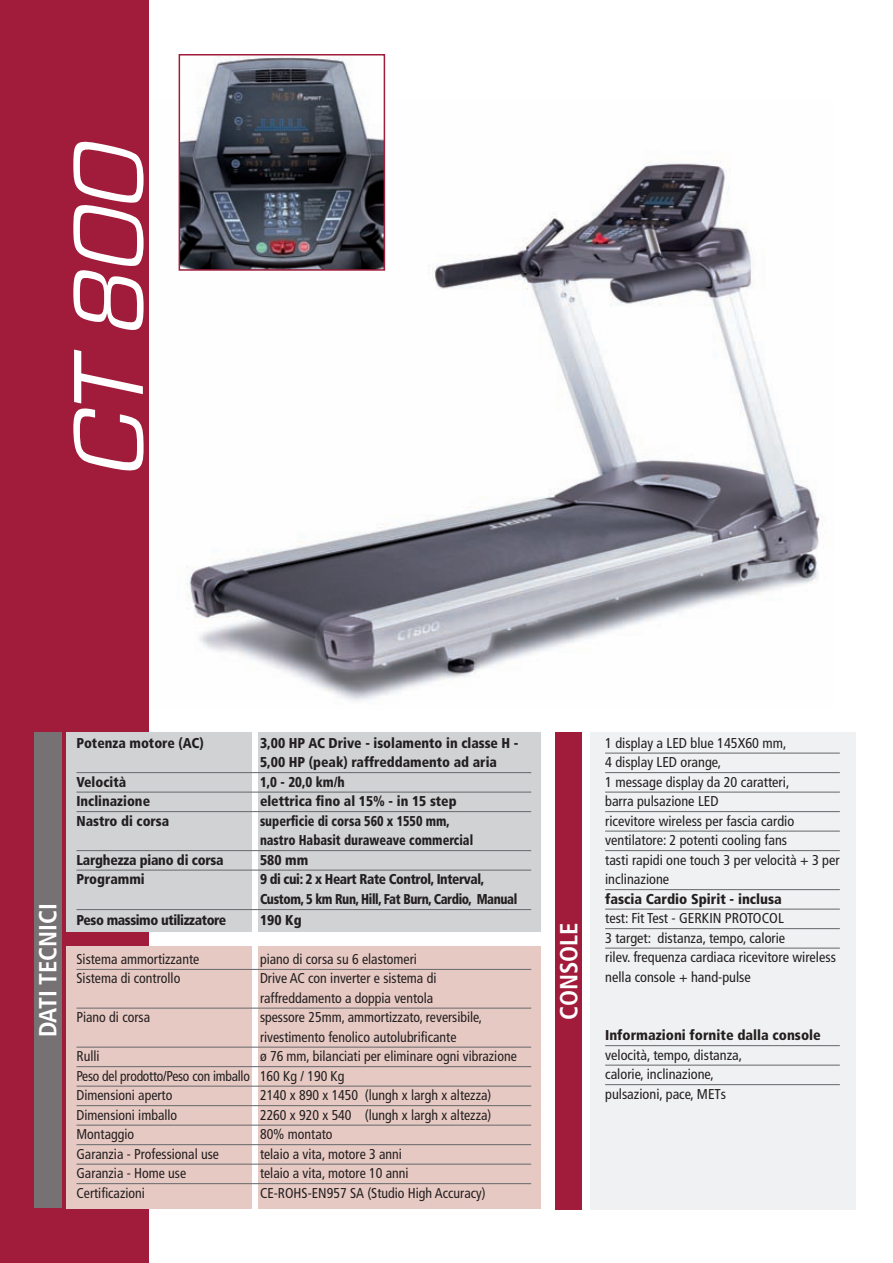
<style>
.page{position:relative;width:893px;height:1263px;background:#fff}
.page>*{position:absolute;margin:0;border:0;box-sizing:border-box;transform-origin:0 0}
.t1{font:italic 103.2px "Eurostile";color:#fff}
.t2{font:700 condensed 24.75px "Frutiger LT Std";color:#fff}
.t3{font:condensed 14.25px/19.5px "Frutiger LT Std";color:#231f20}
.t4{font:900 condensed 14.25px/19.5px "Frutiger LT Std";color:#231f20}
.t5{font:900 condensed 14.25px/19.5px "Frutiger LT Std";letter-spacing:-.03em;color:#231f20;scale:.95 1}
.t6{font:900 condensed 14.25px/19.5px "Frutiger LT Std";color:#231f20;scale:.87 1}
.t7{font:900 condensed 14.25px "Frutiger LT Std";letter-spacing:-.03em;color:#231f20}
.t8{font:900 condensed 14.25px "Frutiger LT Std";color:#231f20;scale:.92 1}
</style>
<div class="page">
<img style="left:178px;top:100px;width:645px;height:601px">
<div style="left:0;top:0;width:149px;height:1263px;background:#a11c3b"></div>
<img style="left:182px;top:57px;width:200px;height:211px">
<div style="left:179px;top:54px;width:206px;height:217px;border:2px solid #a11c3b"></div>
<div style="left:67px;top:732px;width:185px;height:200px;background:#d1d2d4"></div>
<div style="left:258px;top:732px;width:282px;height:200px;background:#d1d2d4"></div>
<div style="left:67px;top:946px;width:185px;height:263px;background:#e7c9c3"></div>
<div style="left:258px;top:946px;width:282px;height:262px;background:#e7c9c3"></div>
<div style="left:590px;top:732px;width:266px;height:477px;background:#f0f1f2"></div>
<hr style="left:605px;top:752px;width:235px;height:2px;background:#6c6d70">
<hr style="left:605px;top:772px;width:235px;height:1px;background:#6c6d70">
<hr style="left:605px;top:791px;width:235px;height:2px;background:#6c6d70">
<hr style="left:605px;top:811px;width:235px;height:1px;background:#6c6d70">
<hr style="left:605px;top:830px;width:235px;height:2px;background:#6c6d70">
<hr style="left:605px;top:850px;width:235px;height:1px;background:#6c6d70">
<hr style="left:605px;top:889px;width:235px;height:1px;background:#6c6d70">
<hr style="left:605px;top:908px;width:235px;height:2px;background:#6c6d70">
<hr style="left:605px;top:928px;width:235px;height:1px;background:#6c6d70">
<hr style="left:605px;top:947px;width:235px;height:2px;background:#6c6d70">
<hr style="left:605px;top:1045px;width:235px;height:1px;background:#6c6d70">
<hr style="left:605px;top:1064px;width:235px;height:2px;background:#6c6d70">
<hr style="left:605px;top:1084px;width:235px;height:1px;background:#6c6d70">
<div style="left:34px;top:732px;width:27px;height:476px;background:#767274"></div>
<div style="left:555px;top:732px;width:27px;height:477px;background:#a11c3b"></div>
<hr style="left:76px;top:772px;width:455px;height:1px;background:#6c6d70">
<hr style="left:76px;top:791px;width:455px;height:2px;background:#6c6d70">
<hr style="left:76px;top:811px;width:455px;height:1px;background:#6c6d70">
<hr style="left:76px;top:850px;width:455px;height:1px;background:#6c6d70">
<hr style="left:76px;top:869px;width:455px;height:2px;background:#6c6d70">
<hr style="left:76px;top:909px;width:455px;height:1px;background:#6c6d70">
<hr style="left:76px;top:969px;width:455px;height:1px;background:#6c6d70">
<hr style="left:76px;top:1007px;width:455px;height:2px;background:#6c6d70">
<hr style="left:76px;top:1046px;width:455px;height:2px;background:#6c6d70">
<hr style="left:76px;top:1066px;width:455px;height:1px;background:#6c6d70">
<hr style="left:76px;top:1085px;width:455px;height:2px;background:#6c6d70">
<hr style="left:76px;top:1105px;width:455px;height:1px;background:#6c6d70">
<hr style="left:76px;top:1124px;width:455px;height:2px;background:#6c6d70">
<hr style="left:76px;top:1144px;width:455px;height:1px;background:#6c6d70">
<hr style="left:76px;top:1163px;width:455px;height:2px;background:#6c6d70">
<hr style="left:76px;top:1183px;width:455px;height:1px;background:#6c6d70">
<h1 class="t1" style="left:47px;top:479px;width:356px;rotate:-90deg">CT 800</h1>
<h2 class="t2" style="left:38px;top:1037px;width:135px;rotate:-90deg">DATI TECNICI</h2>
<p class="t4" style="left:76px;top:734px;width:129px">Potenza motore (AC)</p>
<p class="t4" style="left:260px;top:734px;width:260px">3,00 HP AC Drive - isolamento in classe H -<br>5,00 HP (peak) raffreddamento ad aria</p>
<p class="t4" style="left:76px;top:773px;width:51px">Velocità</p>
<p class="t8" style="left:260px;top:776px;width:94px">1,0 - 20,0 km/h</p>
<p class="t4" style="left:76px;top:793px;width:75px">Inclinazione</p>
<p class="t4" style="left:260px;top:793px;width:198px">elettrica fino al 15% - in 15 step</p>
<p class="t4" style="left:76px;top:812px;width:94px">Nastro di corsa</p>
<p class="t6" style="left:260px;top:812px;width:246px">superficie di corsa 560 x 1550 mm, nastro Habasit duraweave commercial</p>
<p class="t4" style="left:76px;top:851px;width:149px">Larghezza piano di corsa</p>
<p class="t4" style="left:260px;top:851px;width:50px">580 mm</p>
<p class="t4" style="left:76px;top:871px;width:70px">Programmi</p>
<p class="t5" style="left:260px;top:871px;width:272px">9 di cui: 2 x Heart Rate Control, Interval,<br>Custom, 5 km Run, Hill, Fat Burn, Cardio, Manual</p>
<p class="t7" style="left:76px;top:914px;width:151px">Peso massimo utilizzatore</p>
<p class="t4" style="left:260px;top:911px;width:43px">190 Kg</p>
<p class="t3" style="left:76px;top:950px;width:124px">Sistema ammortizzante</p>
<p class="t3" style="left:260px;top:950px;width:158px">piano di corsa su 6 elastomeri</p>
<p class="t3" style="left:76px;top:970px;width:105px">Sistema di controllo</p>
<p class="t3" style="left:260px;top:970px;width:178px">Drive AC con inverter e sistema di raffreddamento a doppia ventola</p>
<p class="t3" style="left:76px;top:1009px;width:75px">Piano di corsa</p>
<p class="t3" style="left:260px;top:1009px;width:224px">spessore 25mm, ammortizzato, reversibile, rivestimento fenolico autolubrificante</p>
<p class="t3" style="left:76px;top:1048px;width:25px">Rulli</p>
<p class="t3" style="left:76px;top:1048px;width:442px;text-indent:184px">ø 76 mm, bilanciati per eliminare ogni vibrazione<br>Peso del prodotto/Peso con imballo 160 Kg / 190 Kg<br>Dimensioni aperto</p>
<p class="t3" style="left:260px;top:1087px;width:233px">2140 x 890 x 1450 (lungh x largh x altezza)</p>
<p class="t3" style="left:76px;top:1106px;width:102px">Dimensioni imballo</p>
<p class="t3" style="left:260px;top:1106px;width:233px">2260 x 920 x 540 (lungh x largh x altezza)</p>
<p class="t3" style="left:76px;top:1126px;width:59px">Montaggio</p>
<p class="t3" style="left:260px;top:1126px;width:74px">80% montato</p>
<p class="t3" style="left:76px;top:1145px;width:144px">Garanzia - Professional use</p>
<p class="t3" style="left:260px;top:1145px;width:144px">telaio a vita, motore 3 anni</p>
<p class="t3" style="left:76px;top:1165px;width:111px">Garanzia - Home use</p>
<p class="t3" style="left:260px;top:1165px;width:150px">telaio a vita, motore 10 anni</p>
<p class="t3" style="left:76px;top:1184px;width:70px">Certificazioni</p>
<p class="t3" style="left:260px;top:1184px;width:227px">CE-ROHS-EN957 SA (Studio High Accuracy)</p>
<h2 class="t2" style="left:559px;top:1020px;width:99px;rotate:-90deg">CONSOLE</h2>
<p class="t3" style="left:605px;top:734px;width:236px">1 display a LED blue 145X60 mm,<br>4 display LED orange,<br>1 message display da 20 caratteri,<br>barra pulsazione LED<br>ricevitore wireless per fascia cardio ventilatore: 2 potenti cooling fans<br>tasti rapidi one touch 3 per velocità + 3 per inclinazione</p>
<p class="t4" style="left:605px;top:890px;width:178px">fascia Cardio Spirit - inclusa</p>
<p class="t3" style="left:605px;top:910px;width:232px">test: Fit Test - GERKIN PROTOCOL<br>3 target: distanza, tempo, calorie<br>rilev. frequenza cardiaca ricevitore wireless nella console + hand-pulse</p>
<p class="t4" style="left:605px;top:1027px;width:217px">Informazioni fornite dalla console</p>
<p class="t3" style="left:605px;top:1046px;width:139px">velocità, tempo, distanza, calorie, inclinazione, pulsazioni, pace, METs</p>
</div>
